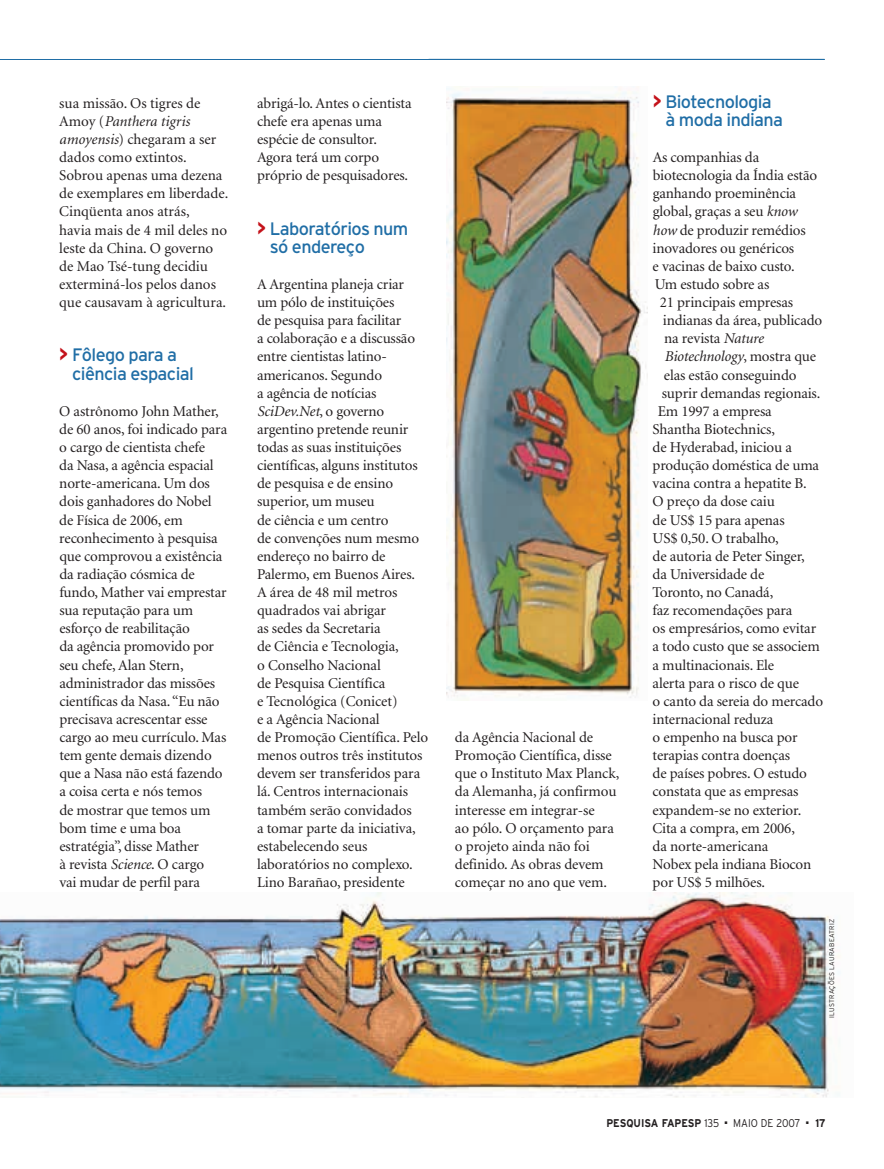
<style>
.page{position:relative;width:884px;height:1169px;background:#fff}
.page>*{position:absolute;margin:0;border:0;box-sizing:border-box;transform-origin:0 0}
.t1{font:18px/18.1px "Interstate";letter-spacing:-.035em;color:#206ea6}
.t2{font:15px/18.1px "Minion";letter-spacing:-.01em;color:#231f20}
.t3{font:italic 15px "Minion";letter-spacing:-.01em;color:#231f20}
.t4{font:700 11.25px "Interstate";color:#231f20;scale:.9 1}
.t5{font:300 11.25px "Interstate";color:#231f20;scale:.9 1}
.t6{font:300 6.75px "Interstate";letter-spacing:.03em;color:#231f20}
.s1{font-style:italic}
.s2{font-weight:700;font-size:20.25px;color:#c4121a}
.s3{font-style:normal}
.s4{font-weight:300}
</style>
<div class="page">
<img style="left:0;top:58px;width:840px;height:1040px">
<p class="t2" style="left:59px;top:95px;width:170px">sua missão. Os tigres de<br>Amoy (<span class="s1">Panthera tigris amoyensis</span>) chegaram a ser dados como extintos.<br>Sobrou apenas uma dezena de exemplares em liberdade.<br>Cinqüenta anos atrás,<br>havia mais de 4 mil deles no leste da China. O governo de Mao Tsé-tung decidiu exterminá-los pelos danos que causavam à agricultura.</p>
<p class="t1" style="left:72px;top:348px;width:123px;text-indent:-13px"><span class="s2">&gt;</span> Fôlego para a ciência espacial</p>
<p class="t2" style="left:59px;top:403px;width:169px">O astrônomo John Mather, de 60 anos, foi indicado para o cargo de cientista chefe<br>da Nasa, a agência espacial norte-americana. Um dos dois ganhadores do Nobel de Física de 2006, em reconhecimento à pesquisa que comprovou a existência da radiação cósmica de fundo, Mather vai emprestar sua reputação para um esforço de reabilitação<br>da agência promovido por seu chefe, Alan Stern, administrador das missões científicas da Nasa. “Eu não precisava acrescentar esse cargo ao meu currículo. Mas tem gente demais dizendo que a Nasa não está fazendo a coisa certa e nós temos<br>de mostrar que temos um bom time e uma boa estratégia”, disse Mather<br>à revista <span class="s1">Science</span>. O cargo<br>vai mudar de perfil para</p>
<p class="t2" style="left:257px;top:95px;width:156px">abrigá-lo. Antes o cientista chefe era apenas uma espécie de consultor.<br>Agora terá um corpo próprio de pesquisadores.</p>
<p class="t1" style="left:270px;top:221px;width:140px;text-indent:-13px"><span class="s2">&gt;</span> Laboratórios num só endereço</p>
<p class="t2" style="left:257px;top:276px;width:173px">A Argentina planeja criar<br>um pólo de instituições<br>de pesquisa para facilitar<br>a colaboração e a discussão entre cientistas latino&shy;americanos. Segundo<br>a agência de notícias<br><span class="s1">SciDev.Net</span>, o governo argentino pretende reunir todas as suas instituições científicas, alguns institutos de pesquisa e de ensino superior, um museu<br>de ciência e um centro<br>de convenções num mesmo endereço no bairro de<br>Palermo, em Buenos Aires.<br>A área de 48 mil metros quadrados vai abrigar<br>as sedes da Secretaria<br>de Ciência e Tecnologia,<br>o Conselho Nacional<br>de Pesquisa Científica<br>e Tecnológica (Conicet)<br>e a Agência Nacional<br>de Promoção Científica. Pelo menos outros três institutos devem ser transferidos para lá. Centros internacionais também serão convidados<br>a tomar parte da iniciativa, estabelecendo seus laboratórios no complexo.<br>Lino Barañao, presidente</p>
<p class="t2" style="left:455px;top:729px;width:166px">da Agência Nacional de<br>Promoção Científica, disse que o Instituto Max Planck, da Alemanha, já confirmou interesse em integrar-se<br>ao pólo. O orçamento para o projeto ainda não foi definido. As obras devem começar no ano que vem.</p>
<p class="t1" style="left:665px;top:94px;width:119px;text-indent:-13px"><span class="s2">&gt;</span> Biotecnologia à moda indiana</p>
<p class="t2" style="left:652px;top:149px;width:108px">As companhias da</p>
<p class="t2" style="left:652px;top:168px;width:166px">biotecnologia da Índia estão</p>
<p class="t2" style="left:652px;top:186px;width:145px">ganhando proeminência</p>
<p class="t2" style="left:652px;top:204px;width:146px">global, graças a seu <span class="s1">know</span></p>
<p class="t2" style="left:652px;top:222px;width:155px"><span class="s1">how</span> de produzir remédios</p>
<p class="t2" style="left:652px;top:240px;width:143px">inovadores ou genéricos</p>
<p class="t2" style="left:652px;top:258px;width:144px">e vacinas de baixo custo.</p>
<p class="t2" style="left:654px;top:276px;width:116px">Um estudo sobre as</p>
<p class="t2" style="left:660px;top:294px;width:135px">21 principais empresas</p>
<p class="t2" style="left:663px;top:312px;width:161px">indianas da área, publicado</p>
<p class="t2" style="left:664px;top:331px;width:101px">na revista <span class="s1">Nature</span></p>
<p class="t3" style="left:664px;top:349px;width:153px">Biotechnology<span class="s3">, mostra que</span></p>
<p class="t2" style="left:664px;top:367px;width:134px">elas estão conseguindo</p>
<p class="t2" style="left:662px;top:385px;width:160px">suprir demandas regionais.</p>
<p class="t2" style="left:658px;top:403px;width:115px">Em 1997 a empresa</p>
<p class="t2" style="left:652px;top:421px;width:124px">Shantha Biotechnics,</p>
<p class="t2" style="left:652px;top:439px;width:141px">de Hyderabad, iniciou a</p>
<p class="t2" style="left:652px;top:457px;width:168px">produção doméstica de uma</p>
<p class="t2" style="left:652px;top:476px;width:155px">vacina contra a hepatite B.</p>
<p class="t2" style="left:652px;top:494px;width:124px">O preço da dose caiu</p>
<p class="t2" style="left:652px;top:512px;width:134px">de US$ 15 para apenas</p>
<p class="t2" style="left:652px;top:530px;width:127px">US$ 0,50. O trabalho,</p>
<p class="t2" style="left:652px;top:548px;width:154px">de autoria de Peter Singer,</p>
<p class="t2" style="left:652px;top:566px;width:113px">da Universidade de</p>
<p class="t2" style="left:652px;top:584px;width:122px">Toronto, no Canadá,</p>
<p class="t2" style="left:652px;top:602px;width:141px">faz recomendações para</p>
<p class="t2" style="left:652px;top:621px;width:165px">os empresários, como evitar</p>
<p class="t2" style="left:652px;top:639px;width:169px">a todo custo que se associem</p>
<p class="t2" style="left:652px;top:657px;width:123px">a multinacionais. Ele</p>
<p class="t2" style="left:652px;top:675px;width:148px">alerta para o risco de que</p>
<p class="t2" style="left:652px;top:693px;width:172px">o canto da sereia do mercado</p>
<p class="t2" style="left:652px;top:711px;width:122px">internacional reduza</p>
<p class="t2" style="left:652px;top:729px;width:146px">o empenho na busca por</p>
<p class="t2" style="left:652px;top:747px;width:139px">terapias contra doenças</p>
<p class="t2" style="left:652px;top:765px;width:156px">de países pobres. O estudo</p>
<p class="t2" style="left:652px;top:784px;width:147px">constata que as empresas</p>
<p class="t2" style="left:652px;top:802px;width:150px">expandem-se no exterior.</p>
<p class="t2" style="left:652px;top:820px;width:144px">Cita a compra, em 2006,</p>
<p class="t2" style="left:652px;top:838px;width:117px">da norte-americana</p>
<p class="t2" style="left:652px;top:856px;width:160px">Nobex pela indiana Biocon</p>
<p class="t2" style="left:652px;top:874px;width:114px">por US$ 5 milhões.</p>
<p class="t6" style="left:829px;top:1018px;width:101px;rotate:-90deg">ILUSTRAÇÕES LAURABEATRIZ</p>
<p class="t4" style="left:606px;top:1118px;width:127px">PESQUISA FAPESP <span class="s4">135</span></p>
<p class="t5" style="left:725px;top:1118px;width:85px">■ MAIO DE 2007</p>
<p class="t4" style="left:806px;top:1118px;width:23px">■ 17</p>
</div>
